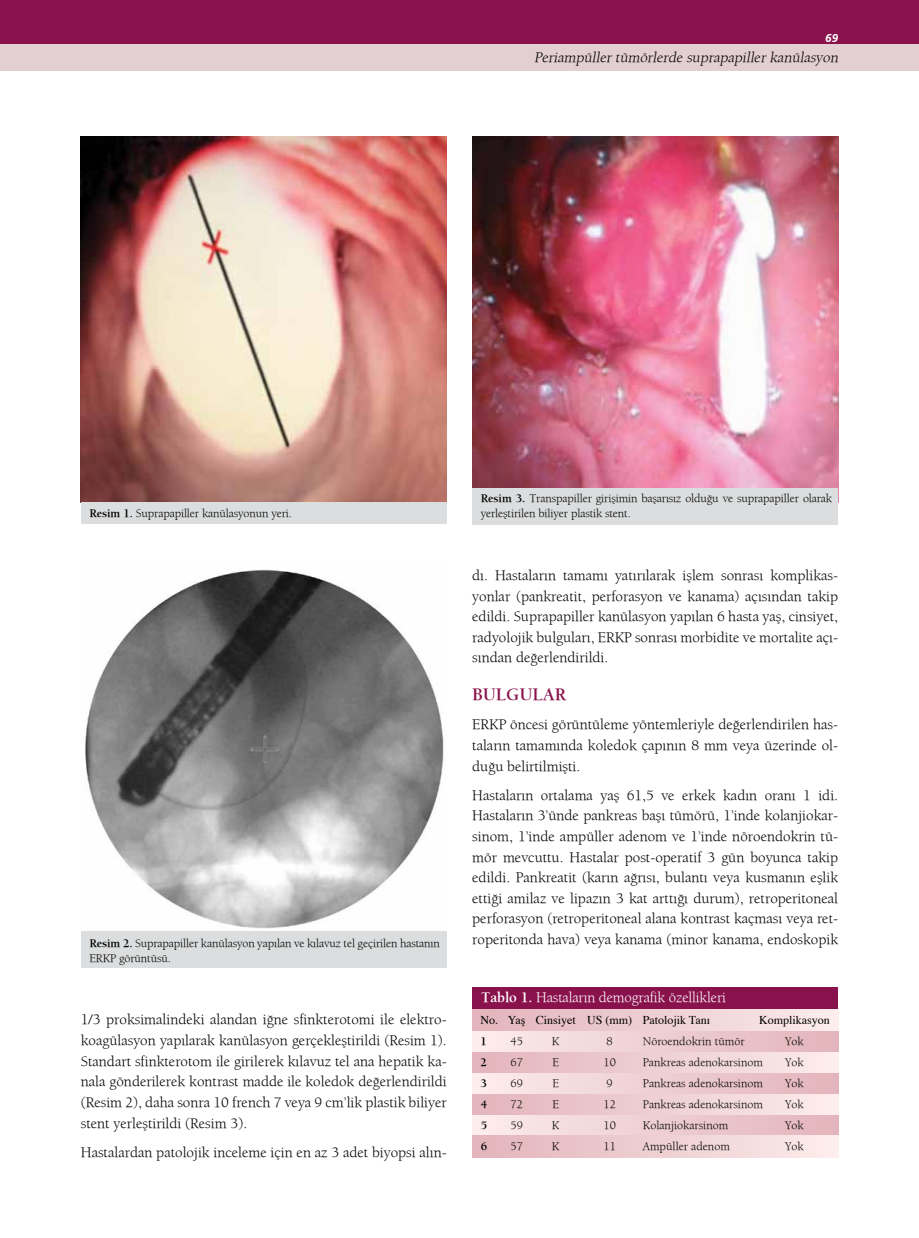
<style>
.page{position:relative;width:919px;height:1238px;background:#fff}
.page>*{position:absolute;margin:0;border:0;box-sizing:border-box;transform-origin:0 0}
.t1{font:700 18px "Berkeley";color:#89114c}
.t2{font:15px/20.5px "Berkeley";color:#000;text-align:justify}
.t3{font:italic 300 15px "Berkeley";color:#000}
.t4{font:15px "Berkeley";letter-spacing:-.01em;color:#fff}
.t5{font:12px/14.4px "Berkeley";letter-spacing:-.01em;color:#000}
.t6{font:300 12px "Berkeley";color:#000}
.t7{font:12px "Times";color:#000}
.t8{font:700 12px "Berkeley";color:#000}
.t9{font:italic 700 12px "Fruga Sans";color:#fff}
.s1{font-weight:700}
</style>
<div class="page">
<div style="left:0;top:0;width:918px;height:45px;background:#89114c"></div>
<div style="left:0;top:44px;width:918px;height:27px;background:#e3cfd3"></div>
<div style="left:472px;top:1007px;width:366px;height:25px;background:linear-gradient(to right,#e2b3ba,#fceceb)"></div>
<div style="left:472px;top:1031px;width:366px;height:21px;background:linear-gradient(to right,#fceceb,#e2b4bb)"></div>
<div style="left:472px;top:1052px;width:366px;height:21px;background:linear-gradient(to right,#e2b3ba,#fceceb)"></div>
<div style="left:472px;top:1073px;width:366px;height:21px;background:linear-gradient(to right,#fceceb,#e2b4bb)"></div>
<div style="left:472px;top:1094px;width:366px;height:21px;background:linear-gradient(to right,#e2b3ba,#fceceb)"></div>
<div style="left:472px;top:1114px;width:366px;height:22px;background:linear-gradient(to right,#fceceb,#e2b4bb)"></div>
<div style="left:472px;top:1135px;width:366px;height:22px;background:linear-gradient(to right,#e2b3ba,#fceceb)"></div>
<div style="left:472px;top:986px;width:366px;height:22px;background:#89114c"></div>
<img style="left:472px;top:136px;width:366px;height:352px">
<div style="left:472px;top:488px;width:366px;height:36px;background:#dcddde"></div>
<img style="left:85px;top:569px;width:359px;height:360px">
<div style="left:81px;top:931px;width:365px;height:36px;background:#dcddde"></div>
<img style="left:81px;top:136px;width:365px;height:366px">
<div style="left:81px;top:502px;width:365px;height:21px;background:#dcddde"></div>
<p class="t9" style="left:825px;top:31px;width:14px">69</p>
<p class="t3" style="left:534px;top:49px;width:308px">Periampüllertümörlerde suprapapillerkanülasyon</p>
<p class="t5" style="left:89px;top:506px;width:204px"><span class="s1">Resim 1.</span> Suprapapiller kanülasyonun yeri.</p>
<p class="t5" style="left:89px;top:936px;width:352px"><span class="s1">Resim 2.</span> Suprapapiller kanülasyon yapılan ve kılavuz tel geçirilen hastanın<br>ERKP görüntüsü.</p>
<p class="t2" style="left:81px;top:1008px;width:367px">1/3 proksimalindeki alandan iğne sfinkterotomi ile elektro&shy;koagülasyon yapılarak kanülasyon gerçekleştirildi (Resim 1).<br>Standart sfinkterotom ile girilerek kılavuz tel ana hepatik ka&shy;nala gönderilerek kontrast madde ile koledok değerlendirildi (Resim 2), daha sonra 10 french 7 veya 9 cm’lik plastik biliyer stent yerleştirildi (Resim 3).</p>
<p class="t2" style="left:81px;top:1141px;width:367px">Hastalardan patolojik inceleme için en az 3 adet biyopsi alın-</p>
<p class="t5" style="left:480px;top:491px;width:353px"><span class="s1">Resim 3.</span> Transpapiller girişimin başarısız olduğu ve suprapapiller olarak yerleştirilen biliyer plastik stent.</p>
<p class="t2" style="left:472px;top:564px;width:367px">dı. Hastaların tamamı yatırılarak işlem sonrası komplikas&shy;yonlar (pankreatit, perforasyon ve kanama) açısından takip edildi. Suprapapiller kanülasyon yapılan 6 hasta yaş, cinsiyet, radyolojik bulguları, ERKP sonrası morbidite ve mortalite açı&shy;sından değerlendirildi.</p>
<p class="t1" style="left:472px;top:683px;width:96px">BULGULAR</p>
<p class="t2" style="left:472px;top:714px;width:367px">ERKP öncesi görüntüleme yöntemleriyle değerlendirilen has&shy;taların tamamında koledok çapının 8 mm veya üzerinde ol&shy;duğu belirtilmişti.</p>
<p class="t2" style="left:472px;top:784px;width:367px">Hastaların ortalama yaş 61,5 ve erkek kadın oranı 1 idi.<br>Hastaların 3’ünde pankreas başı tümörü, 1’inde kolanjiokar&shy;sinom, 1’inde ampüller adenom ve 1’inde nöroendokrin tü&shy;mör mevcuttu. Hastalar post-operatif 3 gün boyunca takip edildi. Pankreatit (karın ağrısı, bulantı veya kusmanın eşlik ettiği amilaz ve lipazın 3 kat arttığı durum), retroperitoneal perforasyon (retroperitoneal alana kontrast kaçması veya ret&shy;roperitonda hava) veya kanama (minor kanama, endoskopik</p>
<p class="t4" style="left:481px;top:988px;width:246px"><span class="s1">Tablo 1.</span> Hastaların demografik özellikleri</p>
<p class="t7" style="left:480px;top:1011px;width:231px">No. Yaş Cinsiyet US (mm) Patolojik Tanı</p>
<p class="t7" style="left:759px;top:1011px;width:72px">Komplikasyon</p>
<p class="t8" style="left:480px;top:1033px;width:8px">1</p>
<p class="t6" style="left:510px;top:1033px;width:14px">45</p>
<p class="t6" style="left:552px;top:1033px;width:9px">K</p>
<p class="t6" style="left:606px;top:1033px;width:8px">8</p>
<p class="t6" style="left:642px;top:1033px;width:103px">Nöroendokrin tümör</p>
<p class="t6" style="left:785px;top:1033px;width:20px">Yok</p>
<p class="t8" style="left:480px;top:1054px;width:8px">2</p>
<p class="t6" style="left:510px;top:1054px;width:14px">67</p>
<p class="t6" style="left:552px;top:1054px;width:8px">E</p>
<p class="t6" style="left:603px;top:1054px;width:14px">10</p>
<p class="t6" style="left:642px;top:1054px;width:122px">Pankreas adenokarsinom</p>
<p class="t6" style="left:785px;top:1054px;width:20px">Yok</p>
<p class="t8" style="left:480px;top:1075px;width:8px">3</p>
<p class="t6" style="left:510px;top:1075px;width:14px">69</p>
<p class="t6" style="left:552px;top:1075px;width:8px">E</p>
<p class="t6" style="left:606px;top:1075px;width:8px">9</p>
<p class="t6" style="left:642px;top:1075px;width:122px">Pankreas adenokarsinom</p>
<p class="t6" style="left:785px;top:1075px;width:20px">Yok</p>
<p class="t8" style="left:480px;top:1096px;width:8px">4</p>
<p class="t6" style="left:510px;top:1096px;width:14px">72</p>
<p class="t6" style="left:552px;top:1096px;width:8px">E</p>
<p class="t6" style="left:603px;top:1096px;width:14px">12</p>
<p class="t6" style="left:642px;top:1096px;width:122px">Pankreas adenokarsinom</p>
<p class="t6" style="left:785px;top:1096px;width:20px">Yok</p>
<p class="t8" style="left:480px;top:1117px;width:8px">5</p>
<p class="t6" style="left:510px;top:1117px;width:14px">59</p>
<p class="t6" style="left:552px;top:1117px;width:9px">K</p>
<p class="t6" style="left:603px;top:1117px;width:14px">10</p>
<p class="t6" style="left:642px;top:1117px;width:87px">Kolanjiokarsinom</p>
<p class="t6" style="left:785px;top:1117px;width:20px">Yok</p>
<p class="t8" style="left:480px;top:1138px;width:8px">6</p>
<p class="t6" style="left:510px;top:1138px;width:14px">57</p>
<p class="t6" style="left:552px;top:1138px;width:9px">K</p>
<p class="t6" style="left:603px;top:1138px;width:14px">11</p>
<p class="t6" style="left:642px;top:1138px;width:89px">Ampüller adenom</p>
<p class="t6" style="left:785px;top:1138px;width:20px">Yok</p>
</div>
